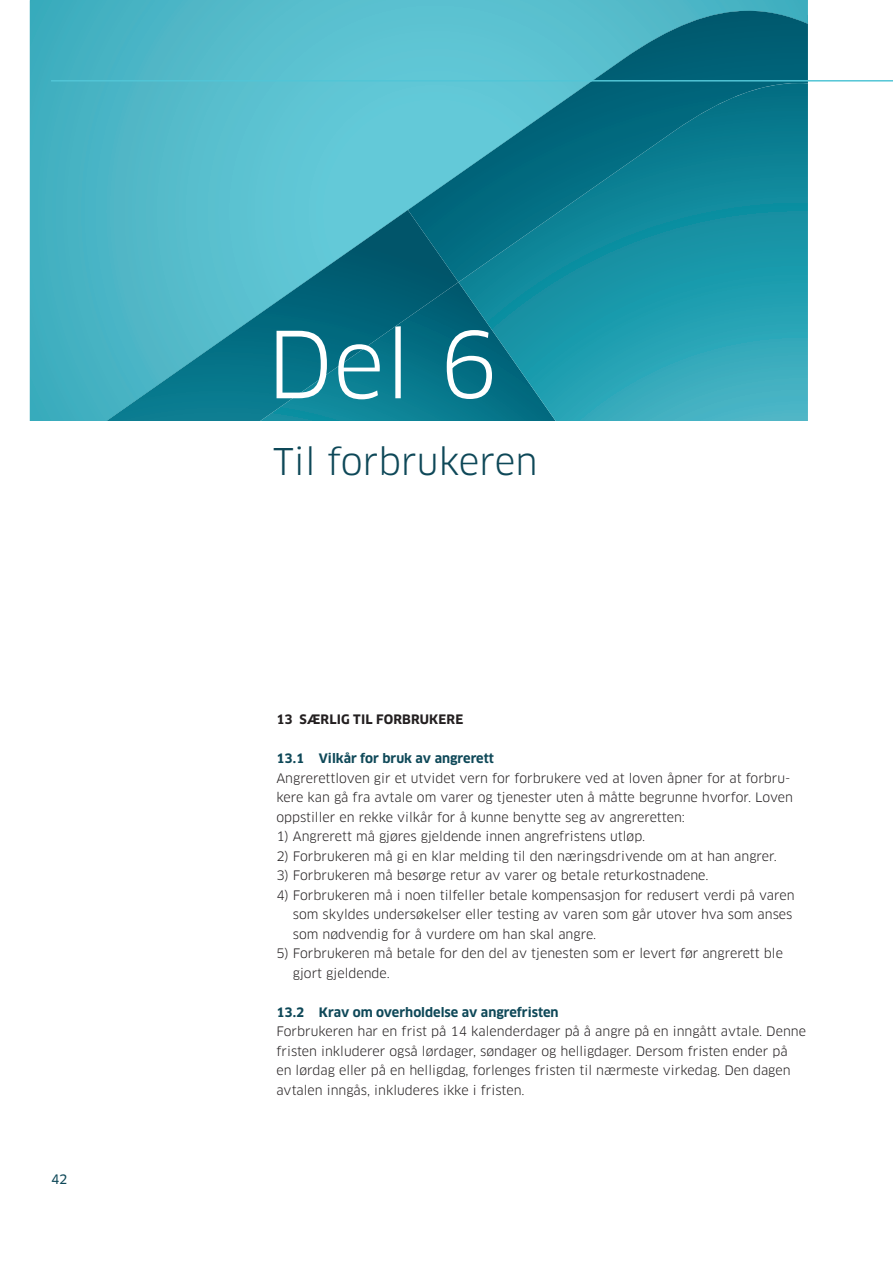
<style>
.page{position:relative;width:893px;height:1263px;background:#fff}
.page>*{position:absolute;margin:0;border:0;box-sizing:border-box;transform-origin:0 0}
.t1{font:90px "Clan OT";color:#fff}
.t2{font:36px "Clan OT";color:#0e4858}
.t3{font:12.75px/19.5px "Clan OT";color:#231f20}
.t4{font:700 12.75px "Clan OT";color:#0e4858}
.t5{font:700 12.75px "Clan OT";letter-spacing:.01em;color:#231f20}
.t6{font:12.75px "Clan OT News";color:#0e4858}
</style>
<div class="page">
<svg style="left:30px;top:0;width:778px;height:421px;background:#319daf"></svg>
<hr style="left:51px;top:80px;width:842px;height:2px;background:#52c5d6">
<p class="t6" style="left:51px;top:1171px;width:18px">42</p>
<h1 class="t1" style="left:267px;top:311px;width:234px">Del 6</h1>
<h2 class="t2" style="left:273px;top:440px;width:266px">Til forbrukeren</h2>
<p class="t5" style="left:276px;top:712px;width:188px">13 SÆRLIG TIL FORBRUKERE</p>
<p class="t4" style="left:276px;top:751px;width:219px">13.1 Vilkår for bruk av angrerett</p>
<p class="t3" style="left:276px;top:768px;width:518px">Angrerettloven gir et utvidet vern for forbrukere ved at loven åpner for at forbru&shy;kere kan gå fra avtale om varer og tjenester uten å måtte begrunne hvorfor. Loven oppstiller en rekke vilkår for å kunne benytte seg av angreretten:</p>
<p class="t3" style="left:276px;top:827px;width:370px">1) Angrerett må gjøres gjeldende innen angrefristens utløp.</p>
<p class="t3" style="left:276px;top:846px;width:502px">2) Forbrukeren må gi en klar melding til den næringsdrivende om at han angrer.</p>
<p class="t3" style="left:276px;top:866px;width:434px">3) Forbrukeren må besørge retur av varer og betale returkostnadene.</p>
<p class="t3" style="left:293px;top:885px;width:503px;text-indent:-16px">4) Forbrukeren må i noen tilfeller betale kompensasjon for redusert verdi på varen som skyldes undersøkelser eller testing av varen som går utover hva som anses som nødvendig for å vurdere om han skal angre.</p>
<p class="t3" style="left:293px;top:944px;width:492px;text-indent:-16px">5) Forbrukeren må betale for den del av tjenesten som er levert før angrerett ble gjort gjeldende.</p>
<p class="t4" style="left:276px;top:1005px;width:284px">13.2 Krav om overholdelse av angrefristen</p>
<p class="t3" style="left:276px;top:1022px;width:531px">Forbrukeren har en frist på 14 kalenderdager på å angre på en inngått avtale. Denne fristen inkluderer også lørdager, søndager og helligdager. Dersom fristen ender på en lørdag eller på en helligdag, forlenges fristen til nærmeste virkedag. Den dagen avtalen inngås, inkluderes ikke i fristen.</p>
</div>
